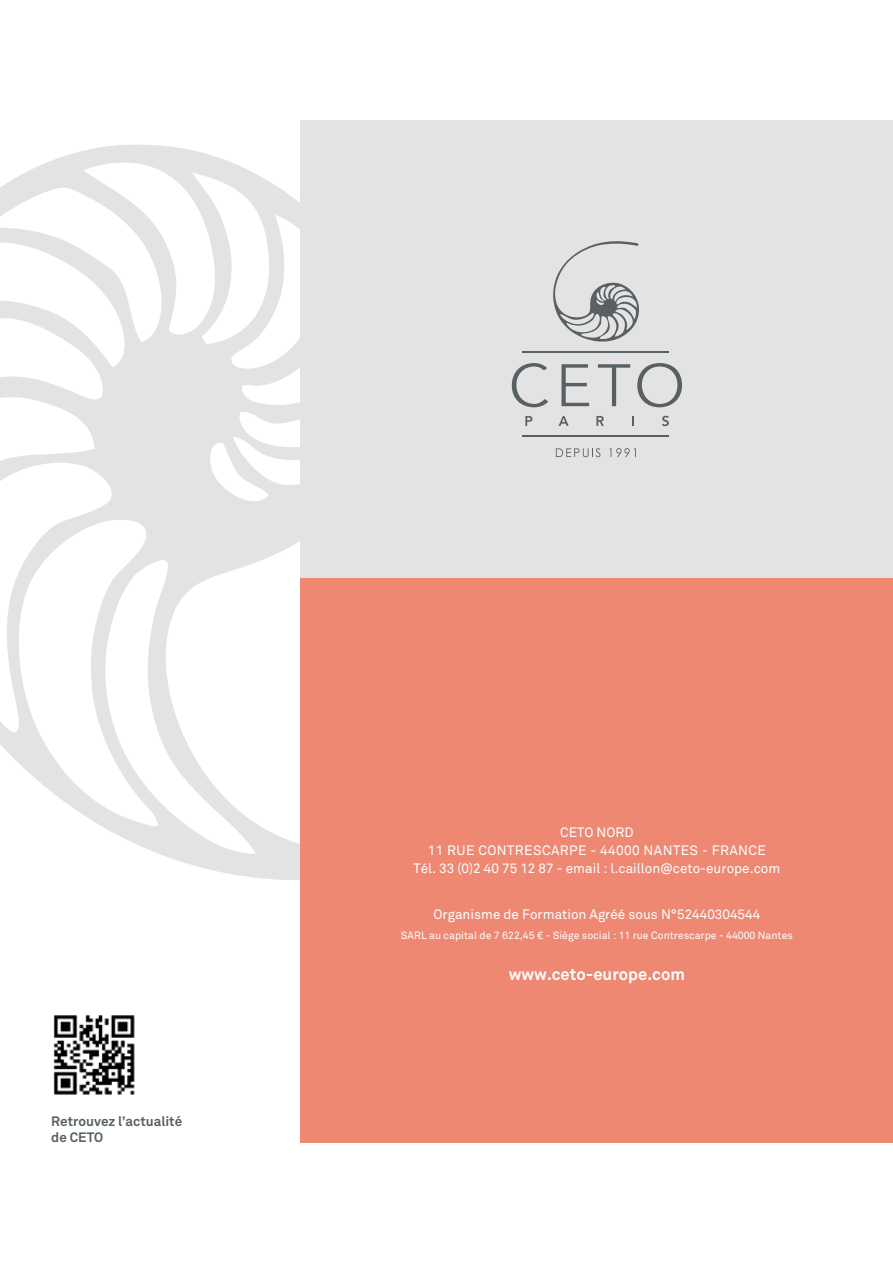
<style>
.page{position:relative;width:893px;height:1263px;background:#fff}
.page>*{position:absolute;margin:0;border:0;box-sizing:border-box;transform-origin:0 0}
.t1{font:700 16.5px "Akkurat";color:#fff}
.t2{font:13.5px/18px "Akkurat";color:#fff;text-align:center}
.t3{font:700 13.5px/16.5px "Akkurat";color:#586064}
.t4{font:10.5px "Akkurat";color:#fff}
</style>
<div class="page">
<svg style="left:0;top:142px;width:301px;height:741px"></svg>
<div style="left:301px;top:121px;width:592px;height:457px;background:#e3e3e3"></div>
<div style="left:301px;top:578px;width:592px;height:564px;background:#ee8872"></div>
<img style="left:53px;top:1015px;width:82px;height:80px">
<hr style="left:523px;top:435px;width:146px;height:1px;background:#586064">
<svg style="left:512px;top:363px;width:36px;height:44px"></svg>
<svg style="left:561px;top:364px;width:28px;height:42px"></svg>
<svg style="left:598px;top:364px;width:32px;height:42px"></svg>
<svg style="left:637px;top:363px;width:45px;height:44px"></svg>
<svg style="left:525px;top:416px;width:7px;height:10px"></svg>
<svg style="left:558px;top:416px;width:11px;height:10px"></svg>
<svg style="left:596px;top:416px;width:8px;height:10px"></svg>
<svg style="left:632px;top:416px;width:2px;height:10px"></svg>
<svg style="left:662px;top:416px;width:7px;height:10px"></svg>
<svg style="left:553px;top:241px;width:86px;height:101px"></svg>
<hr style="left:523px;top:351px;width:146px;height:2px;background:#586064">
<svg style="left:556px;top:448px;width:44px;height:9px"></svg>
<svg style="left:609px;top:448px;width:27px;height:9px"></svg>
<p class="t3" style="left:51px;top:1113px;width:132px">Retrouvez l’actualité de CETO</p>
<p class="t2" style="left:414px;top:823px;width:368px">CETO NORD<br>11 RUE CONTRESCARPE - 44000 NANTES - FRANCE<br>Tél. 33 (0)2 40 75 12 87 - email : l.caillon@ceto-europe.com</p>
<p class="t2" style="left:433px;top:906px;width:328px">Organisme de Formation Agréé sous N°52440304544</p>
<p class="t4" style="left:401px;top:929px;width:394px">SARL au capital de 7 622,45 € - Siège social : 11 rue Contrescarpe - 44000 Nantes</p>
<p class="t1" style="left:509px;top:964px;width:178px">www.ceto-europe.com</p>
</div>
